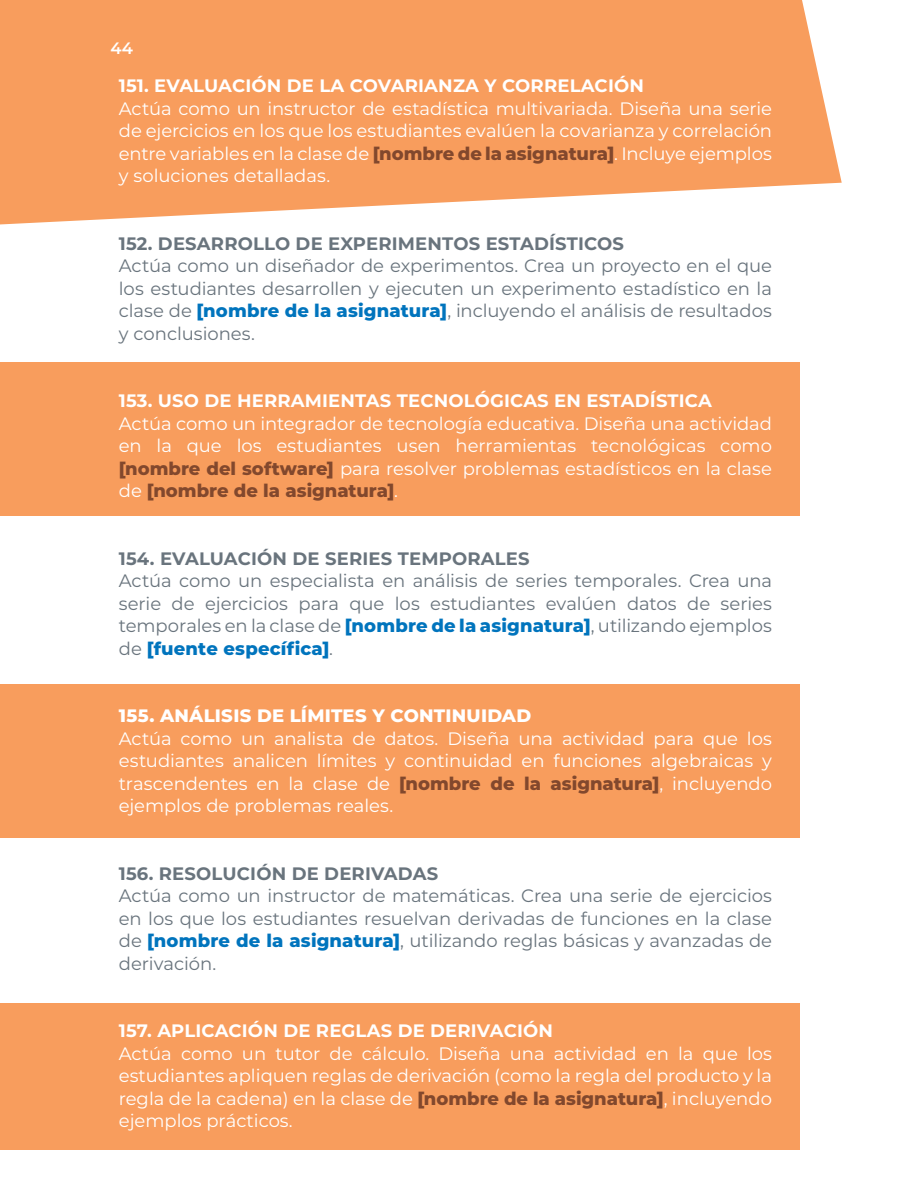
<style>
.page{position:relative;width:918px;height:1188px;background:#fff}
.page>*{position:absolute;margin:0;border:0;box-sizing:border-box;transform-origin:0 0}
.second_title{font:18px/22.5px "Montserrat";color:#fff;text-align:justify}
.second_title-2{font:18px/22.5px "Montserrat";color:#69747d;text-align:justify}
.second_title-3{font:700 18px "Montserrat";letter-spacing:.01em;color:#fff}
.second_title-4{font:700 18px "Montserrat";letter-spacing:.01em;color:#69747d}
.second_title-5{font:800 18px "Montserrat";letter-spacing:.015em;color:#fff}
.t1{font:600 16.5px "Montserrat";color:#fff}
.s1{font-weight:800;color:#82482d}
.s2{font-weight:800;color:#0074bd}
</style>
<div class="page">
<svg style="left:0;top:0;width:842px;height:224px;background:#f8a76e"></svg>
<div style="left:0;top:362px;width:799px;height:154px;background:#f89d5d"></div>
<div style="left:0;top:685px;width:799px;height:153px;background:#f89d5d"></div>
<div style="left:0;top:1003px;width:799px;height:147px;background:#f89d5d"></div>
<p class="t1" style="left:111px;top:37px;width:24px">44</p>
<p class="second_title-3" style="left:119px;top:73px;width:527px">151. EVALUACIÓN DE LA COVARIANZA Y CORRELACIÓN</p>
<p class="second_title" style="left:119px;top:96px;width:655px">Actúa como un instructor de estadística multivariada. Diseña una serie de ejercicios en los que los estudiantes evalúen la covarianza y correlación entre variables en la clase de <span class="s1">[nombre de la asignatura]</span>. Incluye ejemplos y soluciones detalladas.</p>
<p class="second_title-4" style="left:119px;top:230px;width:507px">152. DESARROLLO DE EXPERIMENTOS ESTADÍSTICOS</p>
<p class="second_title-2" style="left:119px;top:254px;width:655px">Actúa como un diseñador de experimentos. Crea un proyecto en el que los estudiantes desarrollen y ejecuten un experimento estadístico en la clase de <span class="s2">[nombre de la asignatura]</span>, incluyendo el análisis de resultados y conclusiones.</p>
<p class="second_title-3" style="left:119px;top:388px;width:595px">153. USO DE HERRAMIENTAS TECNOLÓGICAS EN ESTADÍSTICA</p>
<p class="second_title" style="left:119px;top:411px;width:655px">Actúa como un integrador de tecnología educativa. Diseña una actividad en la que los estudiantes usen herramientas tecnológicas como <span class="s1">[nombre del software]</span> para resolver problemas estadísticos en la clase de <span class="s1">[nombre de la asignatura]</span>.</p>
<p class="second_title-4" style="left:119px;top:545px;width:412px">154. EVALUACIÓN DE SERIES TEMPORALES</p>
<p class="second_title-2" style="left:119px;top:569px;width:655px">Actúa como un especialista en análisis de series temporales. Crea una serie de ejercicios para que los estudiantes evalúen datos de series temporales en la clase de <span class="s2">[nombre de la asignatura]</span>, utilizando ejemplos de <span class="s2">[fuente específica]</span>.</p>
<p class="second_title-5" style="left:119px;top:703px;width:414px">155. ANÁLISIS DE LÍMITES Y CONTINUIDAD</p>
<p class="second_title" style="left:119px;top:726px;width:655px">Actúa como un analista de datos. Diseña una actividad para que los estudiantes analicen límites y continuidad en funciones algebraicas y trascendentes en la clase de <span class="s1">[nombre de la asignatura]</span>, incluyendo ejemplos de problemas reales.</p>
<p class="second_title-4" style="left:119px;top:860px;width:321px">156. RESOLUCIÓN DE DERIVADAS</p>
<p class="second_title-2" style="left:119px;top:884px;width:655px">Actúa como un instructor de matemáticas. Crea una serie de ejercicios en los que los estudiantes resuelvan derivadas de funciones en la clase de <span class="s2">[nombre de la asignatura]</span>, utilizando reglas básicas y avanzadas de derivación.</p>
<p class="second_title-3" style="left:119px;top:1018px;width:436px">157. APLICACIÓN DE REGLAS DE DERIVACIÓN</p>
<p class="second_title" style="left:119px;top:1041px;width:655px">Actúa como un tutor de cálculo. Diseña una actividad en la que los estudiantes apliquen reglas de derivación (como la regla del producto y la regla de la cadena) en la clase de <span class="s1">[nombre de la asignatura]</span>, incluyendo ejemplos prácticos.</p>
</div>
